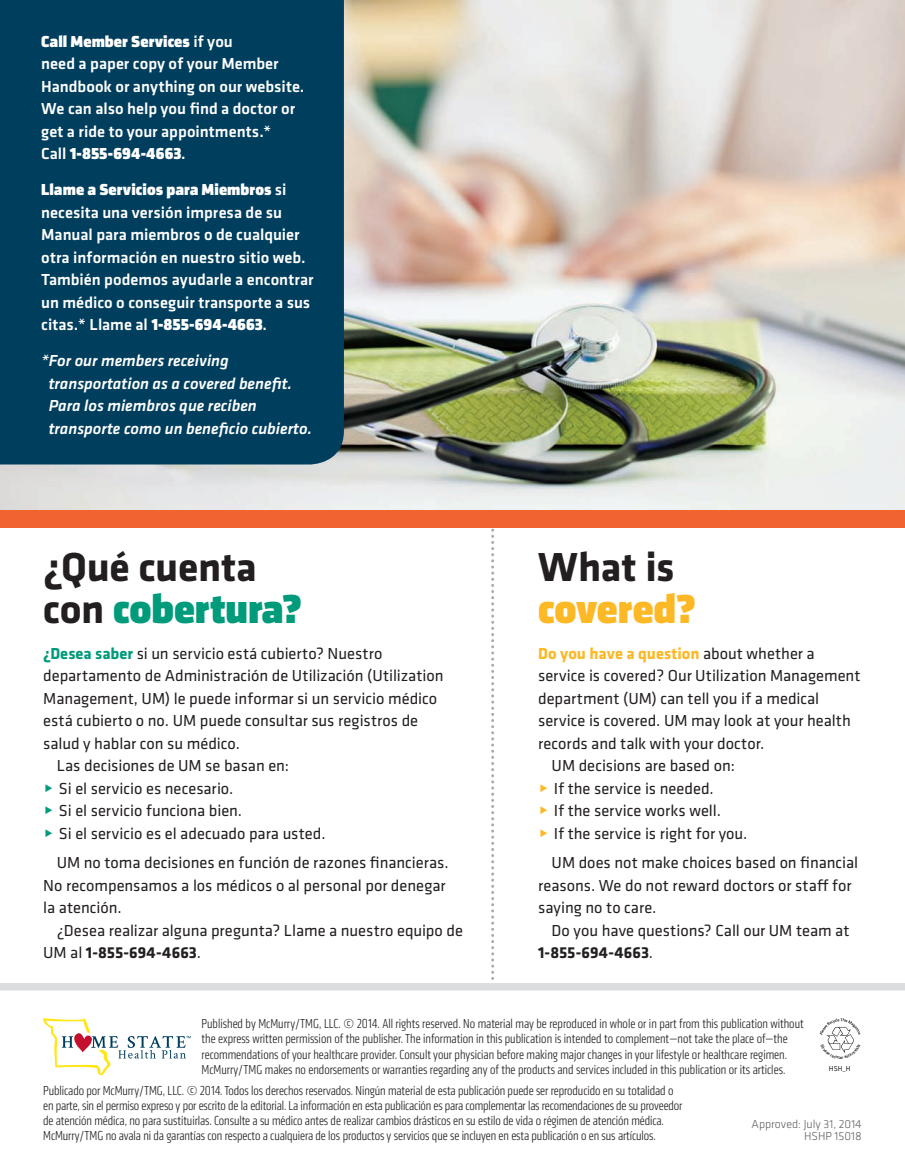
<style>
.page{position:relative;width:905px;height:1175px;background:#fff}
.page>*{position:absolute;margin:0;border:0;box-sizing:border-box;transform-origin:0 0}
.t1{font:700 42px "Klavika";letter-spacing:-.01em;color:#231f20}
.t2{font:42px "Klavika Display Bl";letter-spacing:-.005em;color:#009b7a}
.t3{font:42px "Klavika Display Bl";letter-spacing:-.005em;color:#fcb825}
.t4{font:16.5px/22.5px "Klavika";color:#231f20}
.t5{font:500 16.5px/22.5px "Klavika";color:#fff}
.t6{font:italic 500 16.5px/22.5px "Klavika";color:#fff}
.t7{font:16.5px/36px "Klavika Display Bl";letter-spacing:.005em;color:#fff}
.t8{font:700 16.5px "Klavika";color:#fcb825}
.t9{font:300 condensed 13.5px/15px "Klavika";letter-spacing:-.005em;color:#231f20}
.t10{font:300 12px/12px "Klavika";color:#5f5f62;text-align:right}
.t11{font:7.5px "Klavika";color:#231f20}
.s1{font-family:"Klavika";font-weight:500}
.s2{font-family:"Klavika Display Bl";font-weight:400}
.s3{font-family:"Klavika";font-weight:700;color:#231f20}
.s4{font-weight:700;color:#009b7a}
.s5{font-weight:700}
.s6{font-weight:400;color:#231f20}
</style>
<div class="page">
<img style="left:0;top:0;width:904px;height:510px">
<svg style="left:43px;top:1018px;width:148px;height:57px"></svg>
<svg style="left:491px;top:527px;width:3px;height:453px"></svg>
<div style="left:0;top:983px;width:904px;height:7px;background:#dcdddf"></div>
<div style="left:0;top:0;width:344px;height:464px;background:#003e5e"></div>
<div style="left:0;top:510px;width:904px;height:17px;background:#f2642f"></div>
<svg style="left:819px;top:1018px;width:41px;height:35px"></svg>
<p class="t7" style="left:41px;top:24px;width:193px">Call Member Services <span class="s1">if you</span></p>
<p class="t5" style="left:41px;top:52px;width:265px">need a paper copy of your Member handbook or anything on our website.<br>We can also help you find a doctor or get a ride to your appointments.*</p>
<p class="t7" style="left:41px;top:136px;width:247px"><span class="s1">Call</span> 1-855-694-4663<span class="s1">.<br></span>Llame a Servicios para Miembros <span class="s1">si</span></p>
<p class="t5" style="left:41px;top:200px;width:274px">necesita una versión impresa de su Manual para miembros o de cualquier otra información en nuestro sitio web. también podemos ayudarle a encontrar un médico o conseguir transporte a sus citas.* llame al <span class="s2">1-855-694-4663</span>.</p>
<p class="t6" style="left:49px;top:349px;width:265px;text-indent:-8px">* For our members receiving transportation as a covered benefit.<br>Para los miembros que reciben transporte como un beneficio cubierto.</p>
<h1 class="t1" style="left:43px;top:536px;width:215px">¿Qué cuenta</h1>
<h1 class="t2" style="left:43px;top:583px;width:260px"><span class="s3">con</span> cobertura?</h1>
<p class="t4" style="left:43px;top:641px;width:341px"><span class="s4">¿Desea saber</span> si un servicio está cubierto? nuestro</p>
<p class="t4" style="left:43px;top:664px;width:402px">departamento de administración de Utilización (Utilization</p>
<p class="t4" style="left:43px;top:686px;width:395px">Management, UM) le puede informar si un servicio médico</p>
<p class="t4" style="left:43px;top:709px;width:376px">está cubierto o no. UM puede consultar sus registros de</p>
<p class="t4" style="left:43px;top:731px;width:198px">salud y hablar con su médico.</p>
<p class="t4" style="left:57px;top:754px;width:234px">Las decisiones de UM se basan en:</p>
<p class="t4" style="left:59px;top:776px;width:176px">Si el servicio es necesario.</p>
<p class="t4" style="left:59px;top:799px;width:185px">Si el servicio funciona bien.</p>
<p class="t4" style="left:59px;top:821px;width:268px">Si el servicio es el adecuado para usted.</p>
<p class="t4" style="left:43px;top:850px;width:407px;text-indent:13px">UM no toma decisiones en función de razones financieras. no recompensamos a los médicos o al personal por denegar la atención.</p>
<p class="t4" style="left:43px;top:918px;width:421px;text-indent:13px">¿Desea realizar alguna pregunta? Llame a nuestro equipo de<br>UM al <span class="s5">1-855-694-4663</span>.</p>
<h1 class="t1" style="left:538px;top:536px;width:138px">What is</h1>
<h1 class="t3" style="left:538px;top:583px;width:159px">covered?</h1>
<p class="t8" style="left:538px;top:641px;width:278px">Do you have a question <span class="s6">about whether a</span></p>
<p class="t4" style="left:538px;top:664px;width:324px">service is covered? our Utilization Management</p>
<p class="t4" style="left:538px;top:686px;width:283px">department (UM) can tell you if a medical</p>
<p class="t4" style="left:538px;top:709px;width:314px">service is covered. UM may look at your health</p>
<p class="t4" style="left:538px;top:731px;width:228px">records and talk with your doctor.</p>
<p class="t4" style="left:551px;top:754px;width:185px">UM decisions are based on:</p>
<p class="t4" style="left:554px;top:776px;width:161px">If the service is needed.</p>
<p class="t4" style="left:554px;top:799px;width:168px">If the service works well.</p>
<p class="t4" style="left:554px;top:821px;width:195px">If the service is right for you.</p>
<p class="t4" style="left:538px;top:850px;width:321px;text-indent:13px">UM does not make choices based on financial reasons. We do not reward doctors or staff for saying no to care.</p>
<p class="t4" style="left:538px;top:918px;width:313px;text-indent:13px">Do you have questions? Call our UM team at<br><span class="s5">1-855-694-4663</span>.</p>
<p class="t9" style="left:201px;top:1016px;width:603px">Published by McMurry/TMG, LLC. © 2014. All rights reserved. No material may be reproduced in whole or in part from this publication without the express written permission of the publisher. The information in this publication is intended to complement—not take the place of—the recommendations of your healthcare provider. Consult your physician before making major changes in your lifestyle or healthcare regimen.<br>McMurry/TMG makes no endorsements or warranties regarding any of the products and services included in this publication or its articles.</p>
<p class="t9" style="left:43px;top:1083px;width:640px">Publicado por McMurry/TMG, LLC. © 2014. Todos los derechos reservados. Ningún material de esta publicación puede ser reproducido en su totalidad o en parte, sin el permiso expreso y por escrito de la editorial. La información en esta publicación es para complementar las recomendaciones de su proveedor de atención médica, no para sustituirlas. Consulte a su médico antes de realizar cambios drásticos en su estilo de vida o régimen de atención médica.<br>McMurry/TMG no avala ni da garantías con respecto a cualquiera de los productos y servicios que se incluyen en esta publicación o en sus artículos.</p>
<p class="t11" style="left:828px;top:1063px;width:23px">HSH_H</p>
<p class="t10" style="left:751px;top:1118px;width:112px">Approved: July 31, 2014<br>HSHP 15018</p>
</div>
